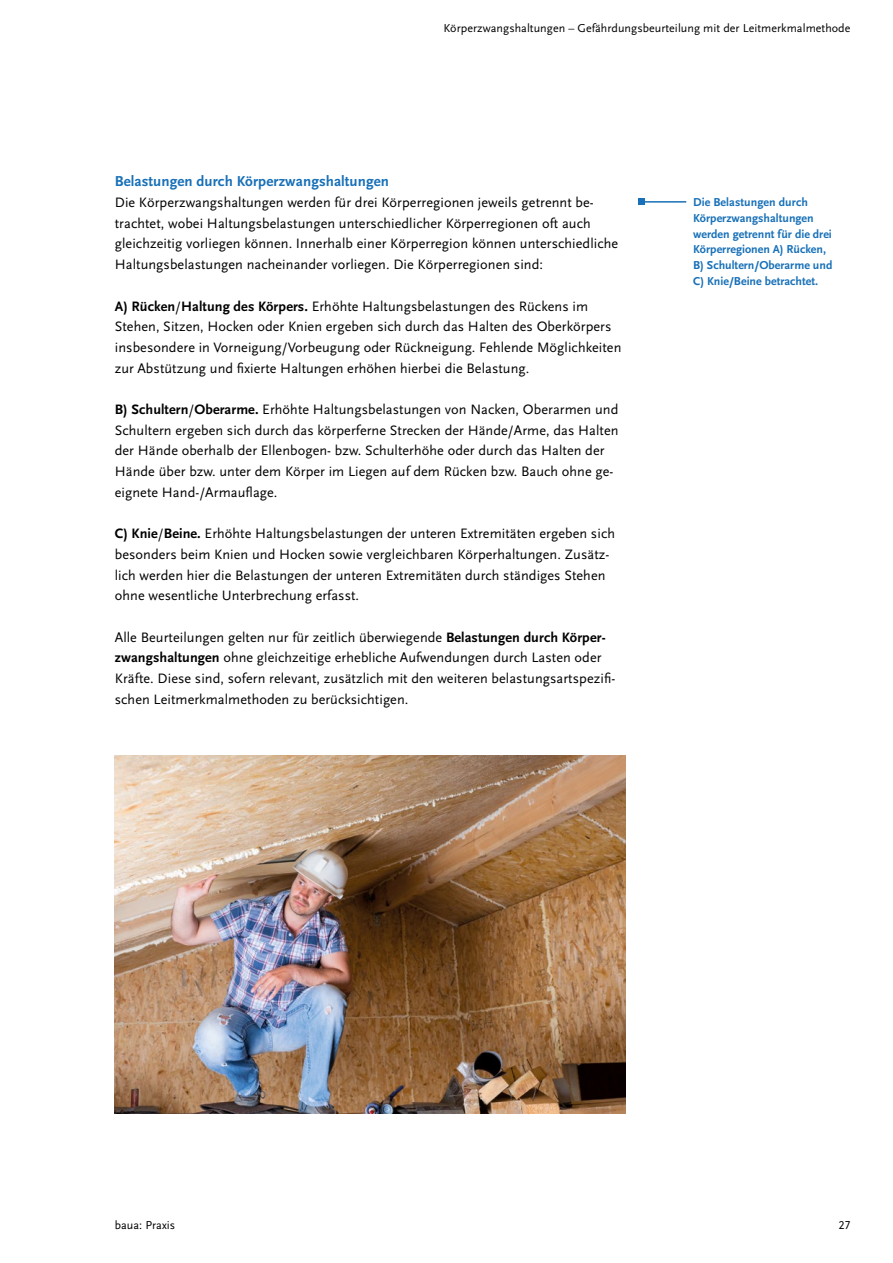
<style>
.page{position:relative;width:893px;height:1263px;background:#fff}
.page>*{position:absolute;margin:0;border:0;box-sizing:border-box;transform-origin:0 0}
.t1{font:700 15px "Scala Sans Pro";letter-spacing:.005em;color:#1770b8}
.t2{font:14.25px/20.7px "Scala Sans Pro";letter-spacing:.005em;color:#000}
.t3{font:700 12px/15.8px "Scala Sans Pro";color:#1770b8}
.t4{font:12px "Scala Sans Pro";letter-spacing:.005em;color:#000}
.s1{font-weight:700}
</style>
<div class="page">
<hr style="left:642px;top:201px;width:44px;height:2px;background:#1770b8">
<svg style="left:639px;top:199px;width:6px;height:6px"></svg>
<img style="left:115px;top:756px;width:510px;height:357px">
<p class="t4" style="left:443px;top:22px;width:409px">Körperzwangshaltungen – Gefährdungsbeurteilung mit der Leitmerkmalmethode</p>
<h3 class="t1" style="left:115px;top:173px;width:276px">Belastungen durch Körperzwangshaltungen</h3>
<p class="t2" style="left:115px;top:192px;width:505px">Die Körperzwangshaltungen werden für drei Körperregionen jeweils getrennt be&shy;trachtet, wobei Haltungsbelastungen unterschiedlicher Körperregionen oft auch gleichzeitig vorliegen können. Innerhalb einer Körperregion können unterschiedliche Haltungsbelastungen nacheinander vorliegen. Die Körperregionen sind:</p>
<p class="t2" style="left:115px;top:296px;width:508px"><span class="s1">A) Rücken</span>/<span class="s1">Haltung des Körpers.</span> Erhöhte Haltungsbelastungen des Rückens im Stehen, Sitzen, Hocken oder Knien ergeben sich durch das Halten des Oberkörpers insbesondere in Vorneigung/Vorbeugung oder Rückneigung. Fehlende Möglichkeiten zur Abstützung und fixierte Haltungen erhöhen hierbei die Belastung.</p>
<p class="t2" style="left:115px;top:399px;width:505px"><span class="s1">B) Schultern</span>/<span class="s1">Oberarme.</span> Erhöhte Haltungsbelastungen von Nacken, Oberarmen und Schultern ergeben sich durch das körperferne Strecken der Hände/Arme, das Halten der Hände oberhalb der Ellenbogen- bzw. Schulterhöhe oder durch das Halten der Hände über bzw. unter dem Körper im Liegen auf dem Rücken bzw. Bauch ohne ge&shy;eignete Hand-/Armauflage.</p>
<p class="t2" style="left:115px;top:523px;width:502px"><span class="s1">C) Knie</span>/<span class="s1">Beine.</span> Erhöhte Haltungsbelastungen der unteren Extremitäten ergeben sich besonders beim Knien und Hocken sowie vergleichbaren Körperhaltungen. Zusätz&shy;lich werden hier die Belastungen der unteren Extremitäten durch ständiges Stehen ohne wesentliche Unterbrechung erfasst.</p>
<p class="t2" style="left:115px;top:627px;width:502px">Alle Beurteilungen gelten nur für zeitlich überwiegende <span class="s1">Belastungen durch Körper&shy;zwangshaltungen</span> ohne gleichzeitige erhebliche Aufwendungen durch Lasten oder Kräfte. Diese sind, sofern relevant, zusätzlich mit den weiteren belastungsartspezifi&shy;schen Leitmerkmalmethoden zu berücksichtigen.</p>
<p class="t3" style="left:693px;top:194px;width:141px">Die Belastungen durch<br>Körperzwangshaltungen werden getrennt für die drei<br>Körperregionen A) Rücken,<br>B) Schultern/Oberarme und<br>C) Knie/Beine betrachtet.</p>
<p class="t4" style="left:115px;top:1218px;width:62px">baua: Praxis</p>
<p class="t4" style="left:838px;top:1218px;width:14px">27</p>
</div>
